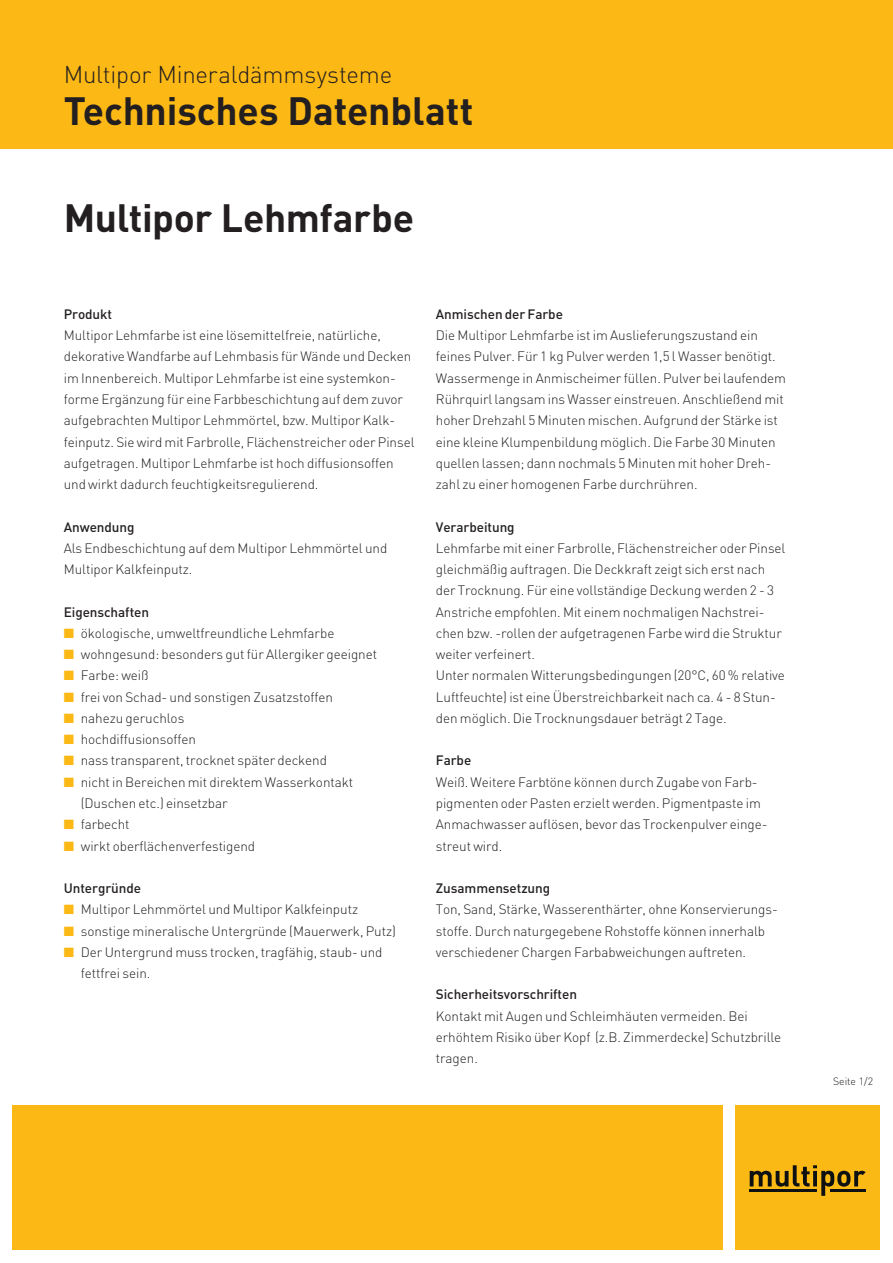
<style>
.page{position:relative;width:893px;height:1263px;background:#fff}
.page>*{position:absolute;margin:0;border:0;box-sizing:border-box;transform-origin:0 0}
.Headline{font:700 39px "DIN";letter-spacing:-.005em;color:#231f20}
.t1{font:300 24px "DIN";letter-spacing:-.01em;color:#231f20}
._03_Copy{font:300 13.5px/21.3px "DIN";letter-spacing:-.005em;color:#231f20}
._03_Copyheadline{font:500 13.5px "DIN";letter-spacing:-.005em;color:#231f20}
._03_Copy-2{font:500 13.5px "DIN";letter-spacing:-.005em;color:#231f20}
.Tabellenkopf{font:300 10.5px "DIN";color:#231f20}
.s1{color:#fcb814}
</style>
<div class="page">
<div style="left:0;top:0;width:893px;height:149px;background:#fcb814"></div>
<div style="left:736px;top:1106px;width:144px;height:144px;background:#fbb915"></div>
<svg style="left:750px;top:1165px;width:116px;height:31px"></svg>
<hr style="left:750px;top:1189px;width:67px;height:3px;background:#0d1111">
<hr style="left:830px;top:1189px;width:36px;height:3px;background:#0d1111">
<div style="left:13px;top:1106px;width:710px;height:144px;background:#fcb814"></div>
<p class="t1" style="left:64px;top:58px;width:330px">Multipor Mineraldämmsysteme</p>
<p class="Headline" style="left:64px;top:84px;width:411px">Technisches Datenblatt</p>
<p class="Headline" style="left:64px;top:191px;width:352px">Multipor Lehmfarbe</p>
<p class="_03_Copyheadline" style="left:64px;top:305px;width:50px">Produkt</p>
<p class="_03_Copy" style="left:64px;top:324px;width:352px">Multipor Lehmfarbe ist eine lösemittelfreie, natürliche, dekorative Wandfarbe auf Lehmbasis für Wände und Decken im Innenbereich. Multipor Lehmfarbe ist eine systemkon&shy;forme Ergänzung für eine Farbbeschichtung auf dem zuvor aufgebrachten Multipor Lehmmörtel, bzw. Multipor Kalk&shy;feinputz. Sie wird mit Farbrolle, Flächenstreicher oder Pinsel aufgetragen. Multipor Lehmfarbe ist hoch diffusionsoffen und wirkt dadurch feuchtigkeitsregulierend.</p>
<p class="_03_Copyheadline" style="left:64px;top:518px;width:72px">Anwendung</p>
<p class="_03_Copy" style="left:64px;top:537px;width:325px">Als Endbeschichtung auf dem Multipor Lehmmörtel und<br>Multipor Kalkfeinputz.</p>
<p class="_03_Copyheadline" style="left:64px;top:603px;width:87px">Eigenschaften</p>
<p class="_03_Copy" style="left:64px;top:622px;width:272px"><span class="s1">■</span> ökologische, umweltfreundliche Lehmfarbe</p>
<p class="_03_Copy" style="left:64px;top:643px;width:315px"><span class="s1">■</span> wohngesund: besonders gut für Allergiker geeignet</p>
<p class="_03_Copy" style="left:64px;top:664px;width:86px"><span class="s1">■</span> Farbe: weiß</p>
<p class="_03_Copy" style="left:64px;top:686px;width:271px"><span class="s1">■</span> frei von Schad- und sonstigen Zusatzstoffen</p>
<p class="_03_Copy" style="left:64px;top:707px;width:122px"><span class="s1">■</span> nahezu geruchlos</p>
<p class="_03_Copy" style="left:64px;top:728px;width:134px"><span class="s1">■</span> hochdiffusionsoffen</p>
<p class="_03_Copy" style="left:64px;top:749px;width:265px"><span class="s1">■</span> nass transparent, trocknet später deckend</p>
<p class="_03_Copy" style="left:81px;top:771px;width:274px;text-indent:-17px"><span class="s1">■</span> nicht in Bereichen mit direktem Wasserkontakt (Duschen etc.) einsetzbar</p>
<p class="_03_Copy" style="left:64px;top:813px;width:67px"><span class="s1">■</span> farbecht</p>
<p class="_03_Copy" style="left:64px;top:834px;width:193px"><span class="s1">■</span> wirkt oberflächenverfestigend</p>
<p class="_03_Copyheadline" style="left:64px;top:879px;width:79px">Untergründe</p>
<p class="_03_Copy" style="left:64px;top:898px;width:296px"><span class="s1">■</span> Multipor Lehmmörtel und Multipor Kalkfeinputz</p>
<p class="_03_Copy" style="left:64px;top:919px;width:334px"><span class="s1">■</span> sonstige mineralische Untergründe (Mauerwerk, Putz)</p>
<p class="_03_Copy" style="left:81px;top:941px;width:303px;text-indent:-17px"><span class="s1">■</span> Der Untergrund muss trocken, tragfähig, staub- und fettfrei sein.</p>
<p class="_03_Copy-2" style="left:436px;top:305px;width:129px">Anmischen der Farbe</p>
<p class="_03_Copy" style="left:436px;top:324px;width:352px">Die Multipor Lehmfarbe ist im Auslieferungszustand ein feines Pulver. Für 1 kg Pulver werden 1,5 l Wasser benötigt.<br>Wassermenge in Anmischeimer füllen. Pulver bei laufendem Rührquirl langsam ins Wasser einstreuen. Anschließend mit hoher Drehzahl 5 Minuten mischen. Aufgrund der Stärke ist eine kleine Klumpenbildung möglich. Die Farbe 30 Minuten quellen lassen; dann nochmals 5 Minuten mit hoher Dreh&shy;zahl zu einer homogenen Farbe durchrühren.</p>
<p class="_03_Copyheadline" style="left:436px;top:518px;width:80px">Verarbeitung</p>
<p class="_03_Copy" style="left:436px;top:537px;width:351px">Lehmfarbe mit einer Farbrolle, Flächenstreicher oder Pinsel gleichmäßig auftragen. Die Deckkraft zeigt sich erst nach der Trocknung. Für eine vollständige Deckung werden 2 - 3<br>Anstriche empfohlen. Mit einem nochmaligen Nachstrei&shy;chen bzw. -rollen der aufgetragenen Farbe wird die Struktur weiter verfeinert.</p>
<p class="_03_Copy" style="left:436px;top:664px;width:351px">Unter normalen Witterungsbedingungen (20°C, 60 % relative<br>Luftfeuchte) ist eine Überstreichbarkeit nach ca. 4 - 8 Stun&shy;den möglich. Die Trocknungsdauer beträgt 2 Tage.</p>
<p class="_03_Copy-2" style="left:436px;top:751px;width:37px">Farbe</p>
<p class="_03_Copy" style="left:436px;top:771px;width:333px">Weiß. Weitere Farbtöne können durch Zugabe von Farb&shy;pigmenten oder Pasten erzielt werden. Pigmentpaste im Anmachwasser auflösen, bevor das Trockenpulver einge&shy;streut wird.</p>
<p class="_03_Copyheadline" style="left:436px;top:879px;width:116px">Zusammensetzung</p>
<p class="_03_Copy" style="left:436px;top:898px;width:343px">Ton, Sand, Stärke, Wasserenthärter, ohne Konservierungs&shy;stoffe. Durch naturgegebene Rohstoffe können innerhalb verschiedener Chargen Farbabweichungen auftreten.</p>
<p class="_03_Copy-2" style="left:436px;top:985px;width:143px">Sicherheitsvorschriften</p>
<p class="_03_Copy" style="left:436px;top:1004px;width:347px">Kontakt mit Augen und Schleimhäuten vermeiden. Bei erhöhtem Risiko über Kopf (z.B. Zimmerdecke) Schutzbrille tragen.</p>
<p class="Tabellenkopf" style="left:833px;top:1074px;width:42px">Seite 1/2</p>
</div>
